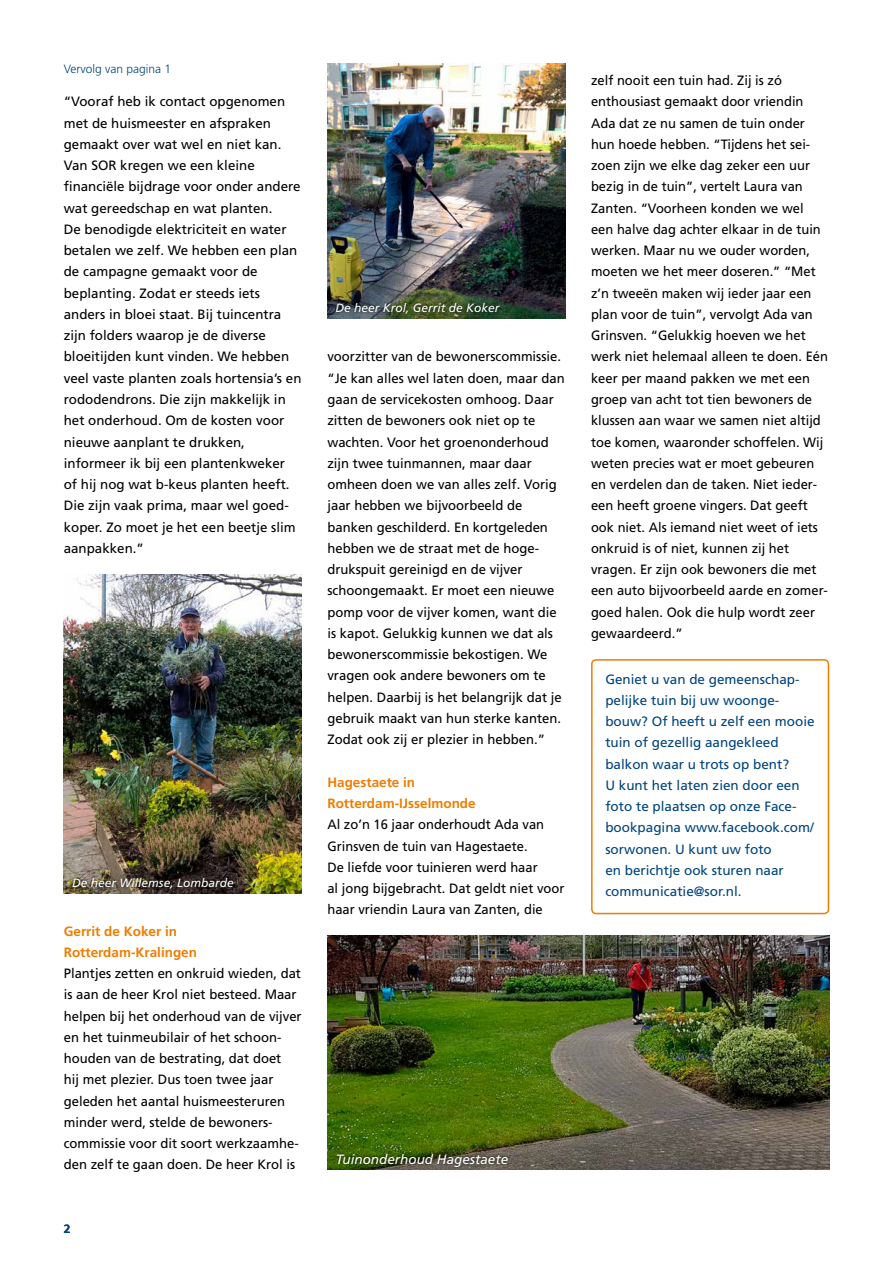
<style>
.page{position:relative;width:893px;height:1263px;background:#fff}
.page>*{position:absolute;margin:0;border:0;box-sizing:border-box;transform-origin:0 0}
.t1{font:13.5px/21.3px "Frutiger LT Std";color:#000}
.t2{font:13.5px/21.3px "Frutiger LT Std";color:#000;scale:.96 1}
.t3{font:13.5px/21.3px "Frutiger LT Std";color:#00447e}
.t4{font:700 13.5px/21.3px "Frutiger LT Std";color:#ef7d00}
.t5{font:italic 13.5px "Frutiger LT Std";color:#fff}
.t6{font:italic 12px "Frutiger LT Std";color:#fff}
.t7{font:300 12px "Frutiger LT Std";color:#00447e}
.t8{font:700 12px "Frutiger LT Std";color:#00447e}
</style>
<div class="page">
<img style="left:64px;top:574px;width:238px;height:319px">
<img style="left:327px;top:64px;width:238px;height:255px">
<div style="left:69px;top:874px;width:168px;height:17px;background:#000;opacity:.75"></div>
<div style="left:333px;top:299px;width:170px;height:18px;background:#000;opacity:.75"></div>
<div style="left:591px;top:659px;width:238px;height:255px;border:2px solid #ef7d00;border-radius:4px"></div>
<img style="left:327px;top:935px;width:502px;height:234px">
<div style="left:334px;top:1150px;width:177px;height:19px;background:#000;opacity:.75"></div>
<p class="t7" style="left:64px;top:62px;width:109px">Vervolg van pagina 1</p>
<p class="t1" style="left:64px;top:91px;width:239px">“Vooraf heb ik contact opgenomen met de huismeester en afspraken gemaakt over wat wel en niet kan.<br>Van SOR kregen we een kleine financiële bijdrage voor onder andere wat gereedschap en wat planten.<br>De benodigde elektriciteit en water betalen we zelf. We hebben een plan de campagne gemaakt voor de beplanting. Zodat er steeds iets anders in bloei staat. Bij tuincentra zijn folders waarop je de diverse bloeitijden kunt vinden. We hebben veel vaste planten zoals hortensia’s en rododendrons. Die zijn makkelijk in het onderhoud. Om de kosten voor nieuwe aanplant te drukken, informeer ik bij een plantenkweker of hij nog wat b-keus planten heeft.<br>Die zijn vaak prima, maar wel goed&shy;koper. Zo moet je het een beetje slim aanpakken.”</p>
<p class="t6" style="left:72px;top:875px;width:163px">De heer Willemse, Lombarde</p>
<p class="t4" style="left:64px;top:920px;width:135px">Gerrit de Koker in<br>Rotterdam-Kralingen</p>
<p class="t1" style="left:64px;top:963px;width:239px">Plantjes zetten en onkruid wieden, dat is aan de heer Krol niet besteed. Maar helpen bij het onderhoud van de vijver en het tuinmeubilair of het schoon&shy;houden van de bestrating, dat doet<br>hij met plezier. Dus toen twee jaar geleden het aantal huismeesteruren minder werd, stelde de bewoners&shy;commissie voor dit soort werkzaamhe&shy;den zelf te gaan doen. De heer Krol is</p>
<p class="t8" style="left:64px;top:1222px;width:8px">2</p>
<p class="t6" style="left:335px;top:301px;width:166px">De heer Krol, Gerrit de Koker</p>
<p class="t1" style="left:327px;top:346px;width:239px">voorzitter van de bewonerscommissie. “Je kan alles wel laten doen, maar dan gaan de servicekosten omhoog. Daar zitten de bewoners ook niet op te wachten. Voor het groenonderhoud zijn twee tuinmannen, maar daar omheen doen we van alles zelf. Vorig jaar hebben we bijvoorbeeld de banken geschilderd. En kortgeleden hebben we de straat met de hoge&shy;drukspuit gereinigd en de vijver schoongemaakt. Er moet een nieuwe pomp voor de vijver komen, want die is kapot. Gelukkig kunnen we dat als bewonerscommissie bekostigen. We vragen ook andere bewoners om te helpen. Daarbij is het belangrijk dat je gebruik maakt van hun sterke kanten.<br>Zodat ook zij er plezier in hebben.”</p>
<p class="t4" style="left:327px;top:771px;width:150px">Hagestaete in<br>Rotterdam-IJsselmonde</p>
<p class="t2" style="left:327px;top:814px;width:248px">Al zo’n 16 jaar onderhoudt Ada van Grinsven de tuin van Hagestaete.<br>De liefde voor tuinieren werd haar<br>al jong bijgebracht. Dat geldt niet voor haar vriendin Laura van Zanten, die</p>
<p class="t5" style="left:336px;top:1151px;width:174px">Tuinonderhoud Hagestaete</p>
<p class="t2" style="left:591px;top:70px;width:248px">zelf nooit een tuin had. Zij is zó enthousiast gemaakt door vriendin Ada dat ze nu samen de tuin onder hun hoede hebben. “Tijdens het sei&shy;zoen zijn we elke dag zeker een uur bezig in de tuin”, vertelt Laura van Zanten. “Voorheen konden we wel een halve dag achter elkaar in de tuin werken. Maar nu we ouder worden, moeten we het meer doseren.” “Met z’n tweeën maken wij ieder jaar een plan voor de tuin”, vervolgt Ada van Grinsven. “Gelukkig hoeven we het werk niet helemaal alleen te doen. Eén keer per maand pakken we met een groep van acht tot tien bewoners de klussen aan waar we samen niet altijd toe komen, waaronder schoffelen. Wij weten precies wat er moet gebeuren en verdelen dan de taken. Niet ieder&shy;een heeft groene vingers. Dat geeft ook niet. Als iemand niet weet of iets onkruid is of niet, kunnen zij het vragen. Er zijn ook bewoners die met een auto bijvoorbeeld aarde en zomer&shy;goed halen. Ook die hulp wordt zeer gewaardeerd.”</p>
<p class="t3" style="left:605px;top:668px;width:211px">Geniet u van de gemeenschap&shy;pelijke tuin bij uw woonge&shy;bouw? Of heeft u zelf een mooie tuin of gezellig aangekleed balkon waar u trots op bent?<br>U kunt het laten zien door een foto te plaatsen op onze Face&shy;bookpagina www.facebook.com/ sorwonen. U kunt uw foto<br>en berichtje ook sturen naar communicatie@sor.nl.</p>
</div>
